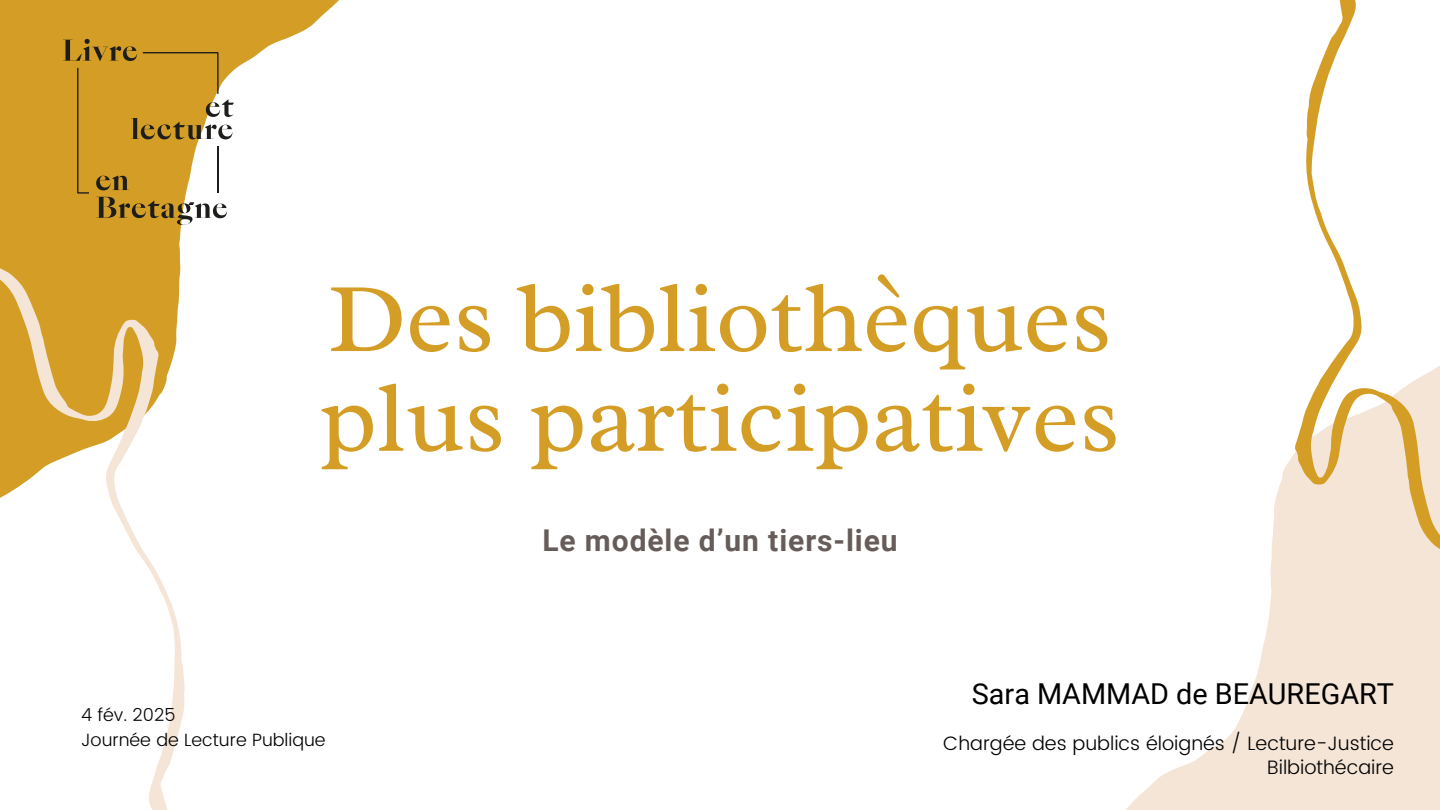
<style>
.page{position:relative;width:1440px;height:810px;background:#fff}
.page>*{position:absolute;margin:0;border:0;box-sizing:border-box;transform-origin:0 0}
.t1{font:100px/99.8px "Radley";color:#d49e26}
.t2{font:700 30px "Roboto";letter-spacing:.03em;color:#665d5a}
.t3{font:28.8px "Roboto";color:#000}
.t4{font:300 19.4px/23.2px "Poppins";color:#000;text-align:right}
.t5{font:300 17.7px/24.8px "Poppins";color:#000}
</style>
<div class="page">
<svg style="left:1126px;top:580px;width:314px;height:230px;fill:#f4e5d7"></svg>
<svg style="left:0;top:0;width:339px;height:226px;fill:#d49e26"></svg>
<svg style="left:0;top:226px;width:185px;height:584px"></svg>
<svg style="left:1270px;top:0;width:170px;height:580px"></svg>
<svg style="left:63px;top:39px;width:171px;height:186px;background:#caa144"></svg>
<h1 class="t1" style="left:320px;top:268px;width:802px">Des bibliothèques plus participatives</h1>
<p class="t5" style="left:81px;top:702px;width:246px">4 fév. 2025<br>Journée de Lecture Publique</p>
<h2 class="t2" style="left:542px;top:523px;width:357px">Le modèle d’un tiers-lieu</h2>
<h3 class="t3" style="left:972px;top:677px;width:424px">Sara MAMMAD de BEAUREGART</h3>
<p class="t4" style="left:943px;top:732px;width:452px">Chargée des publics éloignés / Lecture-Justice<br>Bilbiothécaire</p>
</div>
